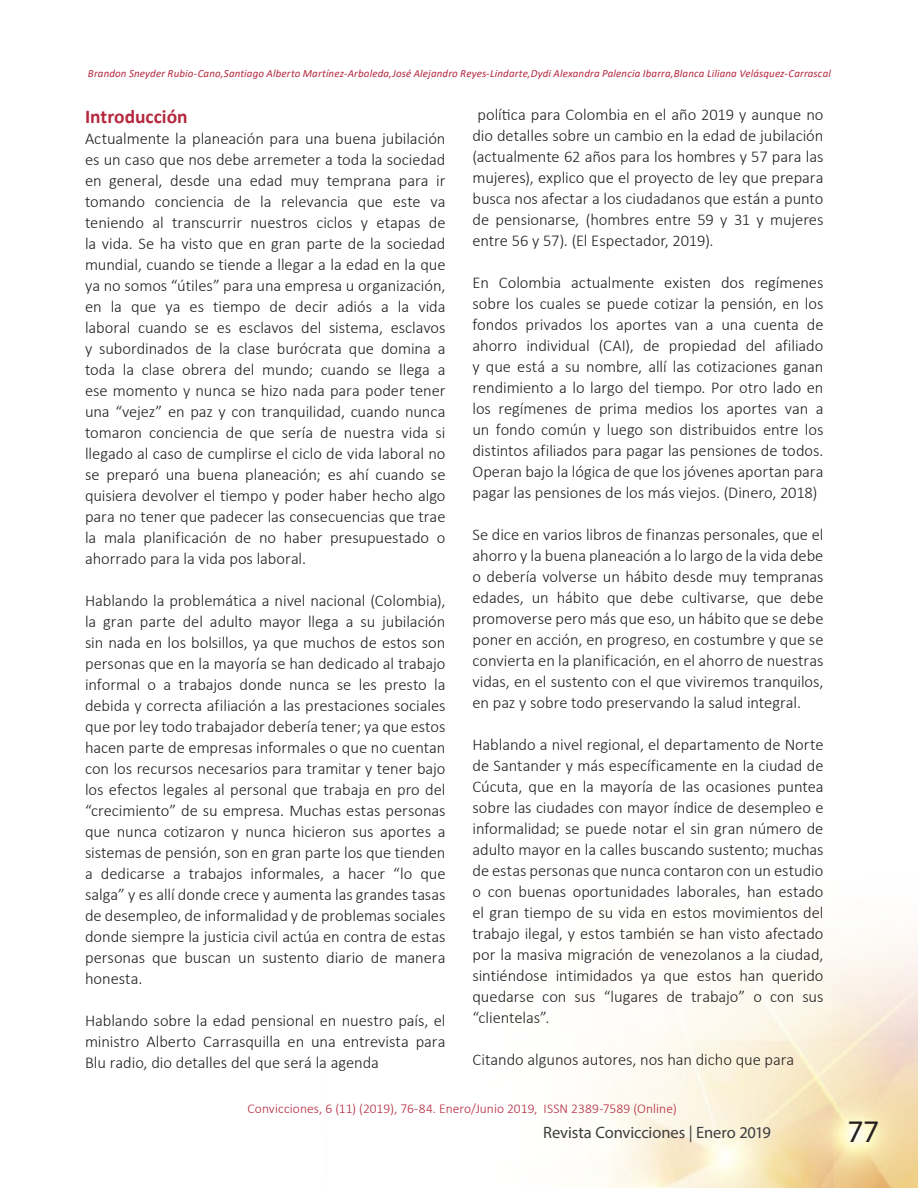
<style>
.page{position:relative;width:918px;height:1188px;background:#fff}
.page>*{position:absolute;margin:0;border:0;box-sizing:border-box;transform-origin:0 0}
.t1{font:31.5px "Myriad Pro";color:#231f20}
.sub{font:700 19.5px "Calibri";color:#b5283e}
.Sub2{font:300 16.5px/21px "Calibri";letter-spacing:-.005em;color:#231f20;text-align:justify}
.t2{font:16.5px "Myriad Pro";letter-spacing:-.005em;color:#3e3e3f}
.Sub2-2{font:300 13.5px "Calibri";letter-spacing:.005em;color:#b5283e}
.autor{font:italic 10.95px "Calibri";letter-spacing:.015em;color:#b5283e}
</style>
<div class="page">
<img style="left:601px;top:939px;width:317px;height:249px">
<p class="autor" style="left:88px;top:66px;width:745px">Brandon Sneyder Rubio-Cano,Santiago Alberto Martínez-Arboleda,José Alejandro Reyes-Lindarte,Dydi Alexandra Palencia Ibarra,Blanca Liliana Velásquez-Carrascal</p>
<p class="sub" style="left:85px;top:102px;width:104px">Introducción</p>
<p class="Sub2" style="left:85px;top:127px;width:362px">Actualmente la planeación para una buena jubilación es un caso que nos debe arremeter a toda la sociedad en general, desde una edad muy temprana para ir tomando conciencia de la relevancia que este va teniendo al transcurrir nuestros ciclos y etapas de la vida. Se ha visto que en gran parte de la sociedad mundial, cuando se tiende a llegar a la edad en la que ya no somos “útiles” para una empresa u organización, en la que ya es tiempo de decir adiós a la vida laboral cuando se es esclavos del sistema, esclavos y subordinados de la clase burócrata que domina a toda la clase obrera del mundo; cuando se llega a ese momento y nunca se hizo nada para poder tener una “vejez” en paz y con tranquilidad, cuando nunca tomaron conciencia de que sería de nuestra vida si llegado al caso de cumplirse el ciclo de vida laboral no se preparó una buena planeación; es ahí cuando se quisiera devolver el tiempo y poder haber hecho algo para no tener que padecer las consecuencias que trae la mala planificación de no haber presupuestado o ahorrado para la vida pos laboral.</p>
<p class="Sub2" style="left:85px;top:589px;width:362px">Hablando la problemática a nivel nacional (Colombia), la gran parte del adulto mayor llega a su jubilación sin nada en los bolsillos, ya que muchos de estos son personas que en la mayoría se han dedicado al trabajo informal o a trabajos donde nunca se les presto la debida y correcta afiliación a las prestaciones sociales que por ley todo trabajador debería tener; ya que estos hacen parte de empresas informales o que no cuentan con los recursos necesarios para tramitar y tener bajo los efectos legales al personal que trabaja en pro del “crecimiento” de su empresa. Muchas estas personas que nunca cotizaron y nunca hicieron sus aportes a sistemas de pensión, son en gran parte los que tienden a dedicarse a trabajos informales, a hacer “lo que salga” y es allí donde crece y aumenta las grandes tasas de desempleo, de informalidad y de problemas sociales donde siempre la justicia civil actúa en contra de estas personas que buscan un sustento diario de manera honesta.</p>
<p class="Sub2" style="left:85px;top:1009px;width:362px">Hablando sobre la edad pensional en nuestro país, el ministro Alberto Carrasquilla en una entrevista para Blu radio, dio detalles del que será la agenda</p>
<p class="Sub2" style="left:472px;top:104px;width:353px;text-indent:5px">política para Colombia en el año 2019 y aunque no dio detalles sobre un cambio en la edad de jubilación (actualmente 62 años para los hombres y 57 para las mujeres), explico que el proyecto de ley que prepara busca nos afectar a los ciudadanos que están a punto de pensionarse, (hombres entre 59 y 31 y mujeres entre 56 y 57). (El Espectador, 2019).</p>
<p class="Sub2" style="left:472px;top:272px;width:353px">En Colombia actualmente existen dos regímenes sobre los cuales se puede cotizar la pensión, en los fondos privados los aportes van a una cuenta de ahorro individual (CAI), de propiedad del afiliado y que está a su nombre, allí las cotizaciones ganan rendimiento a lo largo del tiempo. Por otro lado en los regímenes de prima medios los aportes van a un fondo común y luego son distribuidos entre los distintos afiliados para pagar las pensiones de todos.<br>Operan bajo la lógica de que los jóvenes aportan para pagar las pensiones de los más viejos. (Dinero, 2018)</p>
<p class="Sub2" style="left:472px;top:524px;width:353px">Se dice en varios libros de finanzas personales, que el ahorro y la buena planeación a lo largo de la vida debe o debería volverse un hábito desde muy tempranas edades, un hábito que debe cultivarse, que debe promoverse pero más que eso, un hábito que se debe poner en acción, en progreso, en costumbre y que se convierta en la planificación, en el ahorro de nuestras vidas, en el sustento con el que viviremos tranquilos, en paz y sobre todo preservando la salud integral.</p>
<p class="Sub2" style="left:472px;top:734px;width:353px">Hablando a nivel regional, el departamento de Norte de Santander y más específicamente en la ciudad de Cúcuta, que en la mayoría de las ocasiones puntea sobre las ciudades con mayor índice de desempleo e informalidad; se puede notar el sin gran número de adulto mayor en la calles buscando sustento; muchas de estas personas que nunca contaron con un estudio o con buenas oportunidades laborales, han estado el gran tiempo de su vida en estos movimientos del trabajo ilegal, y estos también se han visto afectado por la masiva migración de venezolanos a la ciudad, sintiéndose intimidados ya que estos han querido quedarse con sus “lugares de trabajo” o con sus “clientelas”.</p>
<p class="Sub2" style="left:472px;top:1049px;width:323px">Citando algunos autores, nos han dicho que para</p>
<p class="Sub2-2" style="left:247px;top:1100px;width:431px">Convicciones, 6 (11) (2019), 76-84. Enero/Junio 2019, ISSN 2389-7589 (Online)</p>
<p class="t2" style="left:543px;top:1123px;width:229px">Revista Convicciones | Enero 2019</p>
<h1 class="t1" style="left:848px;top:1112px;width:33px">77</h1>
</div>
